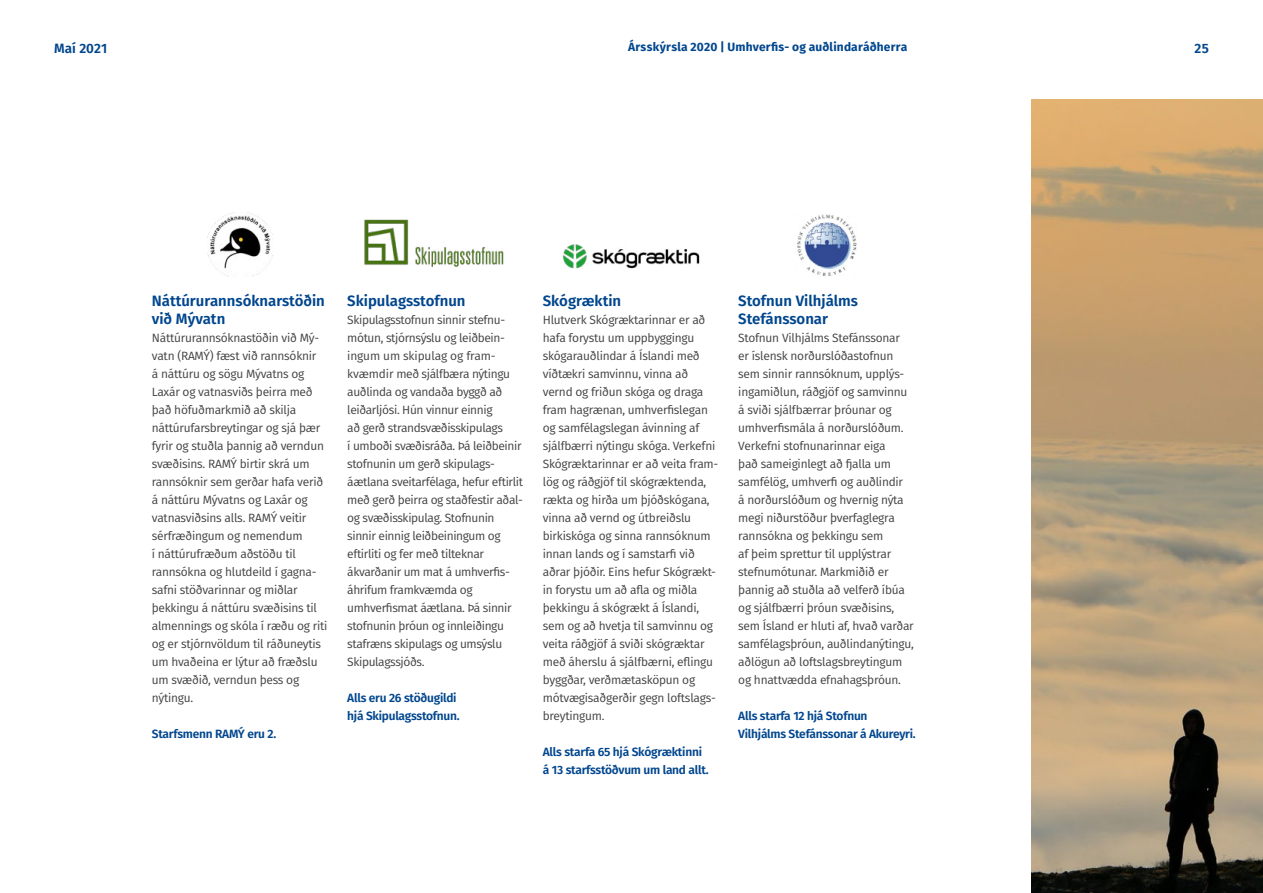
<style>
.page{position:relative;width:1263px;height:893px;background:#fff}
.page>*{position:absolute;margin:0;border:0;box-sizing:border-box;transform-origin:0 0}
.t1{font:600 15px/18px "Fira GO";color:#00468e}
.t2{font:600 13.5px "Fira GO";letter-spacing:.01em;color:#00468e}
.t3{font:12px/18px "Fira GO";letter-spacing:-.02em;color:#414042}
.t4{font:600 12px/18px "Fira GO";letter-spacing:-.02em;color:#00468e}
.t5{font:700 12px "Fira GO";letter-spacing:.015em;color:#00468e}
</style>
<div class="page">
<img style="left:1031px;top:100px;width:232px;height:793px">
<img style="left:364px;top:219px;width:140px;height:48px">
<img style="left:563px;top:244px;width:137px;height:25px">
<img style="left:208px;top:212px;width:65px;height:64px">
<img style="left:797px;top:214px;width:60px;height:62px">
<p class="t2" style="left:54px;top:40px;width:55px">Maí 2021</p>
<p class="t5" style="left:628px;top:40px;width:281px">Ársskýrsla 2020 | Umhverfis- og auðlindaráðherra</p>
<p class="t2" style="left:1195px;top:40px;width:16px">25</p>
<p class="t1" style="left:152px;top:292px;width:175px">Náttúrurannsóknarstöðin við Mývatn</p>
<p class="t3" style="left:152px;top:329px;width:177px">Náttúrurannsóknastöðin við Mý&shy;vatn (RAMÝ) fæst við rannsóknir<br>á náttúru og sögu Mývatns og<br>Laxár og vatnasviðs þeirra með það höfuðmarkmið að skilja náttúrufarsbreytingar og sjá þær fyrir og stuðla þannig að verndun svæðisins. RAMÝ birtir skrá um rannsóknir sem gerðar hafa verið á náttúru Mývatns og Laxár og vatnasviðsins alls. RAMÝ veitir sérfræðingum og nemendum<br>í náttúrufræðum aðstöðu til rannsókna og hlutdeild í gagna&shy;safni stöðvarinnar og miðlar þekkingu á náttúru svæðisins til almennings og skóla í ræðu og riti og er stjórnvöldum til ráðuneytis um hvaðeina er lýtur að fræðslu um svæðið, verndun þess og nýtingu.</p>
<p class="t4" style="left:152px;top:725px;width:126px">Starfsmenn RAMÝ eru 2.</p>
<p class="t1" style="left:347px;top:292px;width:120px">Skipulagsstofnun</p>
<p class="t3" style="left:347px;top:311px;width:177px">Skipulagsstofnun sinnir stefnu&shy;mótun, stjórnsýslu og leiðbein&shy;ingum um skipulag og fram&shy;kvæmdir með sjálfbæra nýtingu auðlinda og vandaða byggð að leiðarljósi. Hún vinnur einnig<br>að gerð strandsvæðisskipulags<br>í umboði svæðisráða. Þá leiðbeinir stofnunin um gerð skipulags&shy;áætlana sveitarfélaga, hefur eftirlit með gerð þeirra og staðfestir aðal&shy;og svæðisskipulag. Stofnunin sinnir einnig leiðbeiningum og eftirliti og fer með tilteknar ákvarðanir um mat á umhverfis&shy;áhrifum framkvæmda og umhverfismat áætlana. Þá sinnir stofnunin þróun og innleiðingu stafræns skipulags og umsýslu<br>Skipulagssjóðs.</p>
<p class="t4" style="left:347px;top:689px;width:114px">Alls eru 26 stöðugildi hjá Skipulagsstofnun.</p>
<p class="t1" style="left:543px;top:292px;width:80px">Skógræktin</p>
<p class="t3" style="left:543px;top:311px;width:177px">Hlutverk Skógræktarinnar er að hafa forystu um uppbyggingu skógarauðlindar á Íslandi með víðtækri samvinnu, vinna að vernd og friðun skóga og draga fram hagrænan, umhverfislegan og samfélagslegan ávinning af sjálfbærri nýtingu skóga. Verkefni<br>Skógræktarinnar er að veita fram&shy;lög og ráðgjöf til skógræktenda, rækta og hirða um þjóðskógana, vinna að vernd og útbreiðslu birkiskóga og sinna rannsóknum innan lands og í samstarfi við aðrar þjóðir. Eins hefur Skógrækt&shy;in forystu um að afla og miðla þekkingu á skógrækt á Íslandi, sem og að hvetja til samvinnu og veita ráðgjöf á sviði skógræktar með áherslu á sjálfbærni, eflingu byggðar, verðmætasköpun og mótvægisaðgerðir gegn loftslags&shy;breytingum.</p>
<p class="t4" style="left:543px;top:743px;width:167px">Alls starfa 65 hjá Skógræktinni á 13 starfsstöðvum um land allt.</p>
<p class="t1" style="left:738px;top:292px;width:121px">Stofnun Vilhjálms<br>Stefánssonar</p>
<p class="t3" style="left:738px;top:329px;width:177px">Stofnun Vilhjálms Stefánssonar<br>er íslensk norðurslóðastofnun sem sinnir rannsóknum, upplýs&shy;ingamiðlun, ráðgjöf og samvinnu á sviði sjálfbærrar þróunar og umhverfismála á norðurslóðum.<br>Verkefni stofnunarinnar eiga<br>það sameiginlegt að fjalla um samfélög, umhverfi og auðlindir<br>á norðurslóðum og hvernig nýta megi niðurstöður þverfaglegra rannsókna og þekkingu sem<br>af þeim sprettur til upplýstrar stefnumótunar. Markmiðið er þannig að stuðla að velferð íbúa og sjálfbærri þróun svæðisins, sem Ísland er hluti af, hvað varðar samfélagsþróun, auðlindanýtingu, aðlögun að loftslagsbreytingum og hnattvædda efnahagsþróun.</p>
<p class="t4" style="left:738px;top:707px;width:179px">Alls starfa 12 hjá Stofnun<br>Vilhjálms Stefánssonar á Akureyri.</p>
</div>
